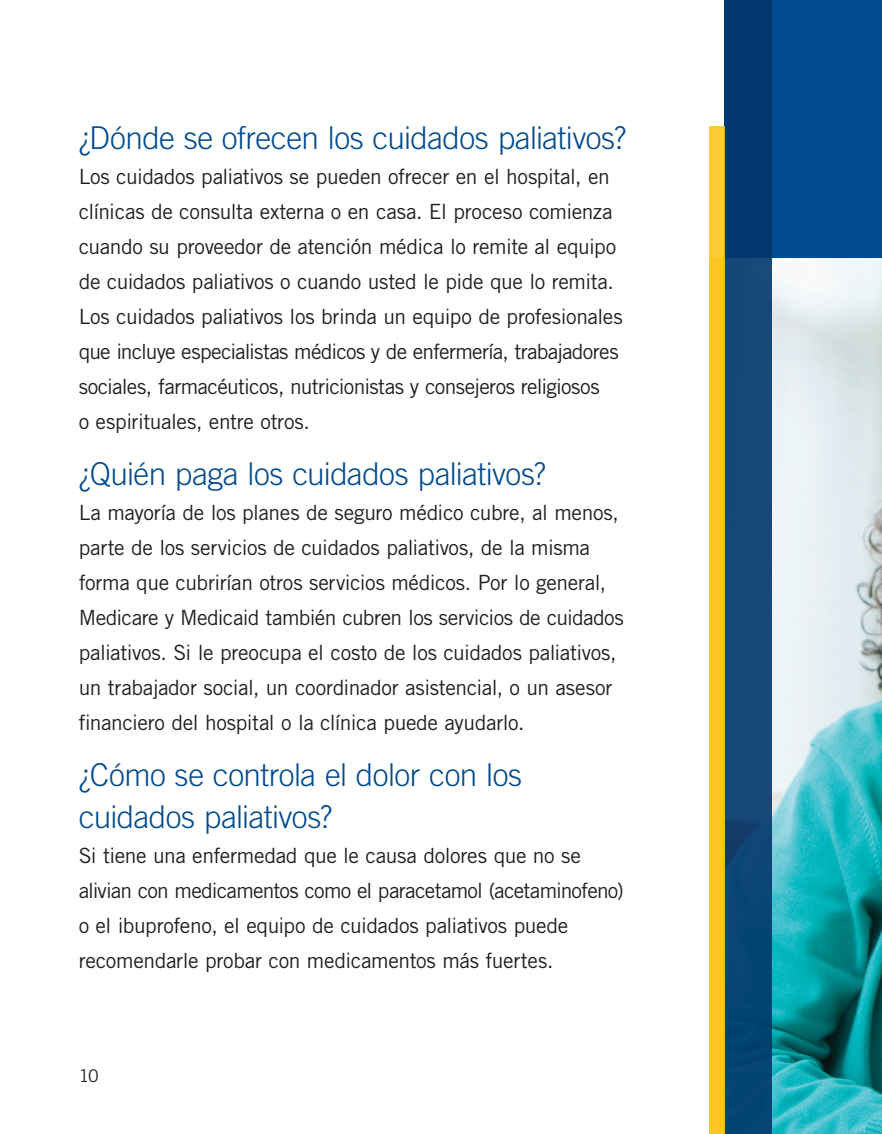
<style>
.page{position:relative;width:882px;height:1134px;background:#fff}
.page>*{position:absolute;margin:0;border:0;box-sizing:border-box;transform-origin:0 0}
.t1{font:300 31.5px/42px "Trade Gothic LT Std";letter-spacing:-.015em;color:#004a8d}
.t2{font:21px/35px "Trade Gothic LT Std";letter-spacing:-.02em;color:#231f20}
.t3{font:17.5px "Trade Gothic LT Std";color:#231f20}
</style>
<div class="page">
<div style="left:724px;top:0;width:158px;height:259px;background:#004a8d"></div>
<img style="left:772px;top:259px;width:110px;height:875px">
<div style="left:724px;top:0;width:48px;height:1134px;background:linear-gradient(to right,#0d4373,#0d4575)"></div>
<div style="left:709px;top:126px;width:15px;height:1008px;background:#fec422"></div>
<h2 class="t1" style="left:79px;top:116px;width:549px">¿Dónde se ofrecen los cuidados paliativos?</h2>
<p class="t2" style="left:79px;top:159px;width:546px">Los cuidados paliativos se pueden ofrecer en el hospital, en clínicas de consulta externa o en casa. El proceso comienza cuando su proveedor de atención médica lo remite al equipo de cuidados paliativos o cuando usted le pide que lo remita.<br>Los cuidados paliativos los brinda un equipo de profesionales que incluye especialistas médicos y de enfermería, trabajadores sociales, farmacéuticos, nutricionistas y consejeros religiosos</p>
<p class="t2" style="left:79px;top:404px;width:233px">o espirituales, entre otros.</p>
<h2 class="t1" style="left:79px;top:452px;width:469px">¿Quién paga los cuidados paliativos?</h2>
<p class="t2" style="left:79px;top:495px;width:547px">La mayoría de los planes de seguro médico cubre, al menos, parte de los servicios de cuidados paliativos, de la misma forma que cubrirían otros servicios médicos. Por lo general, Medicare y Medicaid también cubren los servicios de cuidados paliativos. Si le preocupa el costo de los cuidados paliativos, un trabajador social, un coordinador asistencial, o un asesor fnanciero del hospital o la clínica puede ayudarlo.</p>
<h2 class="t1" style="left:79px;top:753px;width:445px">¿Cómo se controla el dolor con los cuidados paliativos?</h2>
<p class="t2" style="left:79px;top:838px;width:547px">Si tiene una enfermedad que le causa dolores que no se alivian con medicamentos como el paracetamol (acetaminofeno)</p>
<p class="t2" style="left:79px;top:908px;width:491px">o el ibuprofeno, el equipo de cuidados paliativos puede recomendarle probar con medicamentos más fuertes.</p>
<p class="t3" style="left:79px;top:1065px;width:22px">10</p>
</div>
